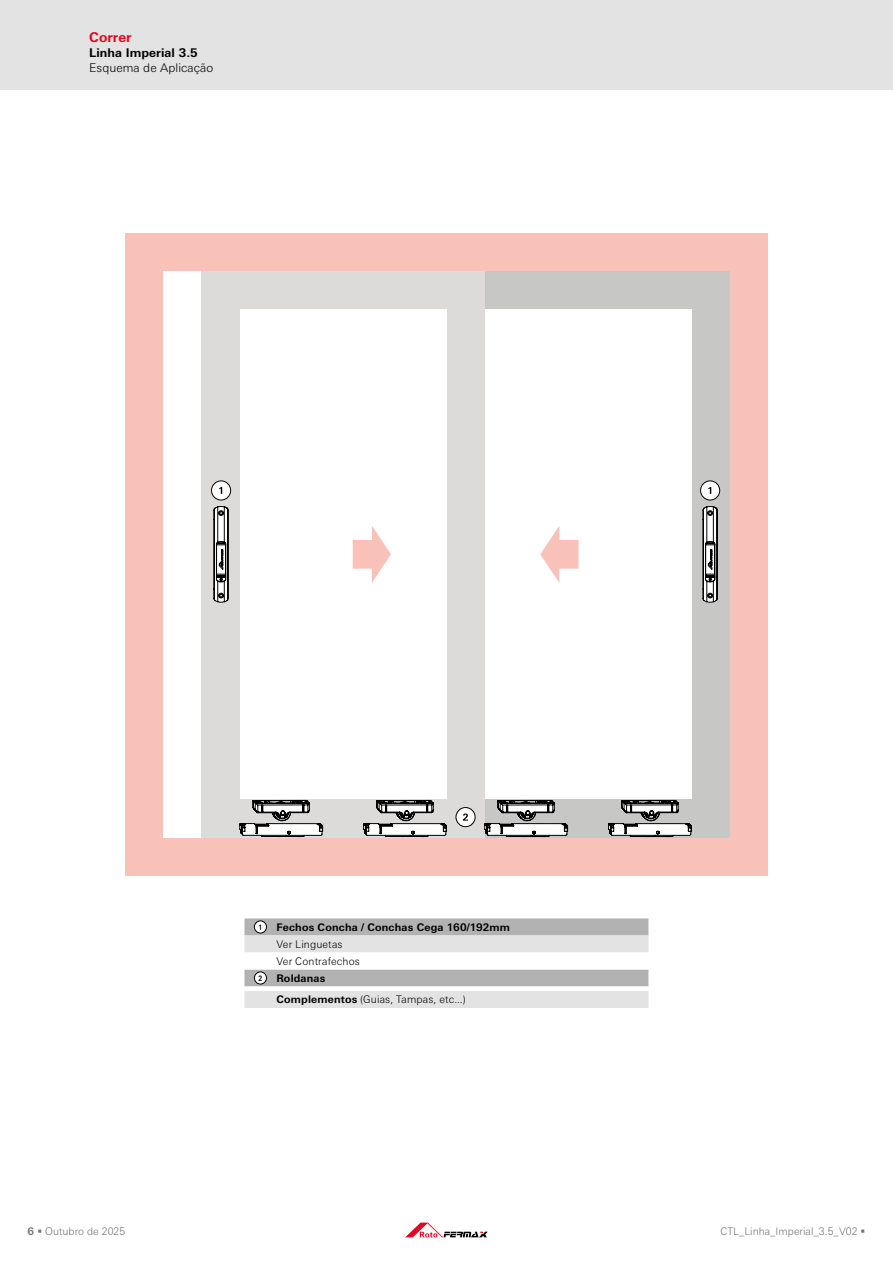
<style>
.page{position:relative;width:893px;height:1263px;background:#fff}
.page>*{position:absolute;margin:0;border:0;box-sizing:border-box;transform-origin:0 0}
.t1{font:700 13.5px "LT Univers Basic";letter-spacing:.005em;color:#e40521}
.t2{font:300 12px "LT Univers Basic";letter-spacing:.005em;color:#000}
.t3{font:700 12px "LT Univers Basic";letter-spacing:.005em;color:#000}
.t4{font:300 10.5px/17px "LT Univers Basic";letter-spacing:.01em;color:#000}
.t5{font:300 10.5px "LT Univers Basic";color:#757474}
.t6{font:700 10.5px "LT Univers Basic";letter-spacing:.015em;color:#000}
.t7{font:700 7.5px "LT Univers Basic";color:#000;scale:.8 1}
.s1{font-weight:700}
</style>
<div class="page">
<svg style="left:405px;top:1222px;width:83px;height:15px"></svg>
<div style="left:0;top:0;width:893px;height:89px;background:#e3e3e3"></div>
<svg style="left:244px;top:918px;width:404px;height:90px"></svg>
<div style="left:254px;top:921px;width:12px;height:12px;background:#fff;border-radius:50%"></div>
<div style="left:254px;top:920px;width:13px;height:13px;border:1px solid #000;border-radius:50%"></div>
<div style="left:254px;top:972px;width:12px;height:12px;background:#fff;border-radius:50%"></div>
<div style="left:254px;top:971px;width:13px;height:13px;border:1px solid #000;border-radius:50%"></div>
<div style="left:125px;top:233px;width:643px;height:643px;background:#f8c2b9"></div>
<div style="left:163px;top:271px;width:567px;height:566px;background:#fff"></div>
<div style="left:446px;top:271px;width:284px;height:566px;background:#c7c7c6"></div>
<div style="left:485px;top:309px;width:206px;height:490px;background:#fff"></div>
<div style="left:202px;top:271px;width:283px;height:566px;background:#dddada"></div>
<div style="left:240px;top:309px;width:206px;height:490px;background:#fff"></div>
<div style="left:456px;top:807px;width:19px;height:20px;background:#fff;border:1px solid #020203;border-radius:50%"></div>
<svg style="left:463px;top:813px;width:5px;height:7px"></svg>
<svg style="left:239px;top:800px;width:84px;height:37px"></svg>
<svg style="left:484px;top:800px;width:84px;height:37px"></svg>
<svg style="left:363px;top:800px;width:84px;height:37px"></svg>
<svg style="left:608px;top:800px;width:84px;height:37px"></svg>
<div style="left:211px;top:481px;width:20px;height:19px;background:#fff;border:1px solid #020203;border-radius:50%"></div>
<svg style="left:213px;top:506px;width:16px;height:97px;background:#828283"></svg>
<svg style="left:219px;top:487px;width:3px;height:7px"></svg>
<svg style="left:353px;top:526px;width:38px;height:57px"></svg>
<svg style="left:540px;top:526px;width:38px;height:57px"></svg>
<div style="left:700px;top:481px;width:20px;height:19px;background:#fff;border:1px solid #020203;border-radius:50%"></div>
<svg style="left:702px;top:506px;width:16px;height:97px;background:#818182"></svg>
<svg style="left:708px;top:487px;width:3px;height:7px"></svg>
<p class="t1" style="left:89px;top:29px;width:44px">Correr</p>
<p class="t3" style="left:89px;top:45px;width:110px">Linha Imperial 3.5</p>
<p class="t2" style="left:89px;top:60px;width:126px">Esquema de Aplicação</p>
<p class="t5" style="left:28px;top:1225px;width:99px"><span class="s1">6</span> ▪ Outubro de 2025</p>
<p class="t7" style="left:259px;top:922px;width:6px">1</p>
<p class="t6" style="left:276px;top:921px;width:235px">Fechos Concha / Conchas Cega 160/192mm</p>
<p class="t4" style="left:276px;top:935px;width:85px">Ver Linguetas<br>Ver Contrafechos</p>
<p class="t7" style="left:259px;top:973px;width:6px">2</p>
<p class="t4" style="left:276px;top:967px;width:191px;line-height:21.5px"><span class="s1">Roldanas<br>Complementos</span> (Guias, Tampas, etc...)</p>
<p class="t5" style="left:720px;top:1225px;width:146px">CTL_Linha_Imperial_3.5_V02 ▪</p>
</div>
